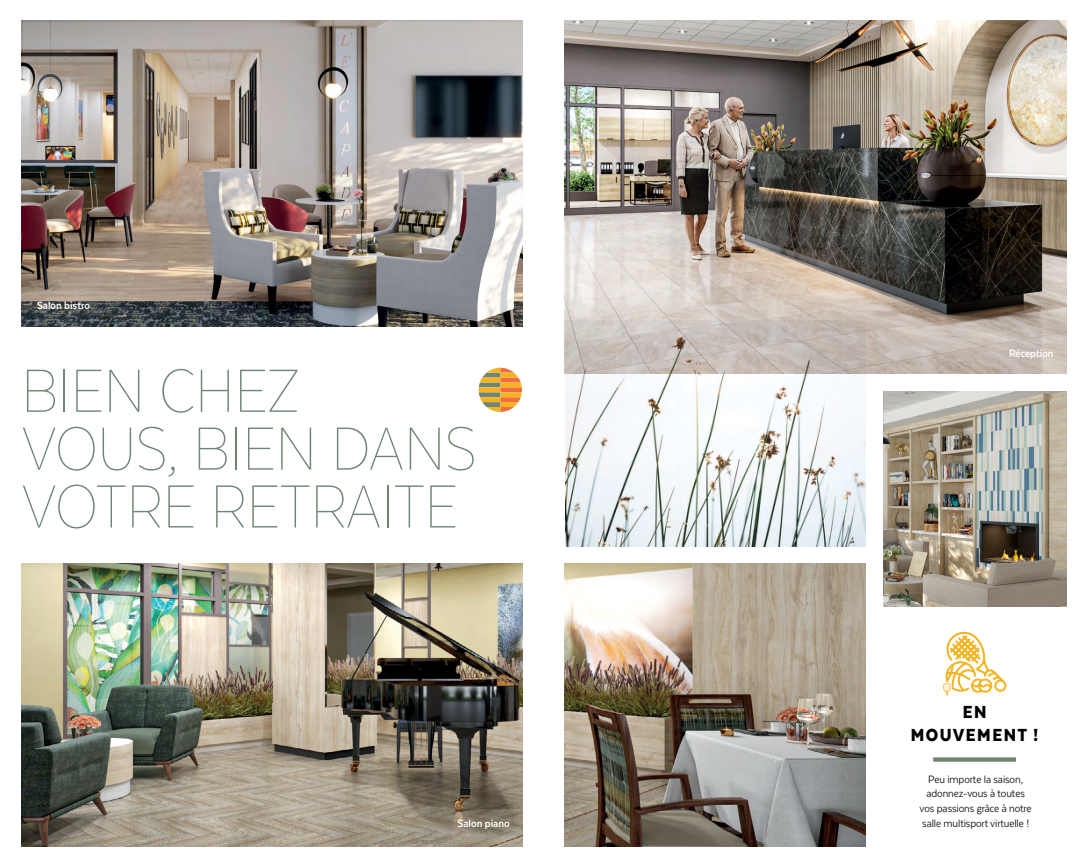
<style>
.page{position:relative;width:1087px;height:867px;background:#fff}
.page>*{position:absolute;margin:0;border:0;box-sizing:border-box;transform-origin:0 0}
.t1{font:100 70px/57.8px "Texta Narrow";letter-spacing:-.01em;color:#708573}
.t2{font:900 20.12px/23.6px "Texta Narrow";letter-spacing:.075em;color:#000;text-align:center}
.t3{font:12.25px/14.7px "Texta Narrow";letter-spacing:-.005em;color:#000;text-align:center}
.t4{font:700 12.25px "Texta Narrow";color:#fff}
</style>
<div class="page">
<svg style="left:479px;top:367px;width:43px;height:45px"></svg>
<svg style="left:942px;top:631px;width:65px;height:64px"></svg>
<img style="left:564px;top:563px;width:301px;height:282px">
<img style="left:883px;top:391px;width:183px;height:215px">
<img style="left:564px;top:21px;width:502px;height:353px">
<img style="left:21px;top:563px;width:501px;height:282px">
<img style="left:21px;top:21px;width:501px;height:305px">
<img style="left:565px;top:320px;width:300px;height:226px">
<svg style="left:933px;top:757px;width:83px;height:4px"></svg>
<p class="t4" style="left:37px;top:298px;width:54px">Salon bistro</p>
<h1 class="t1" style="left:21px;top:360px;width:457px">BIEN CHEZ<br>VOUS, BIEN DANS<br>VOTRE RETRAITE</h1>
<p class="t4" style="left:457px;top:816px;width:54px">Salon piano</p>
<p class="t4" style="left:1009px;top:346px;width:46px">Réception</p>
<h2 class="t2" style="left:911px;top:699px;width:129px">EN<br>MOUVEMENT !</h2>
<p class="t3" style="left:919px;top:771px;width:113px">Peu importe la saison, adonnez-vous à toutes vos passions grâce à notre salle multisport virtuelle !</p>
</div>
